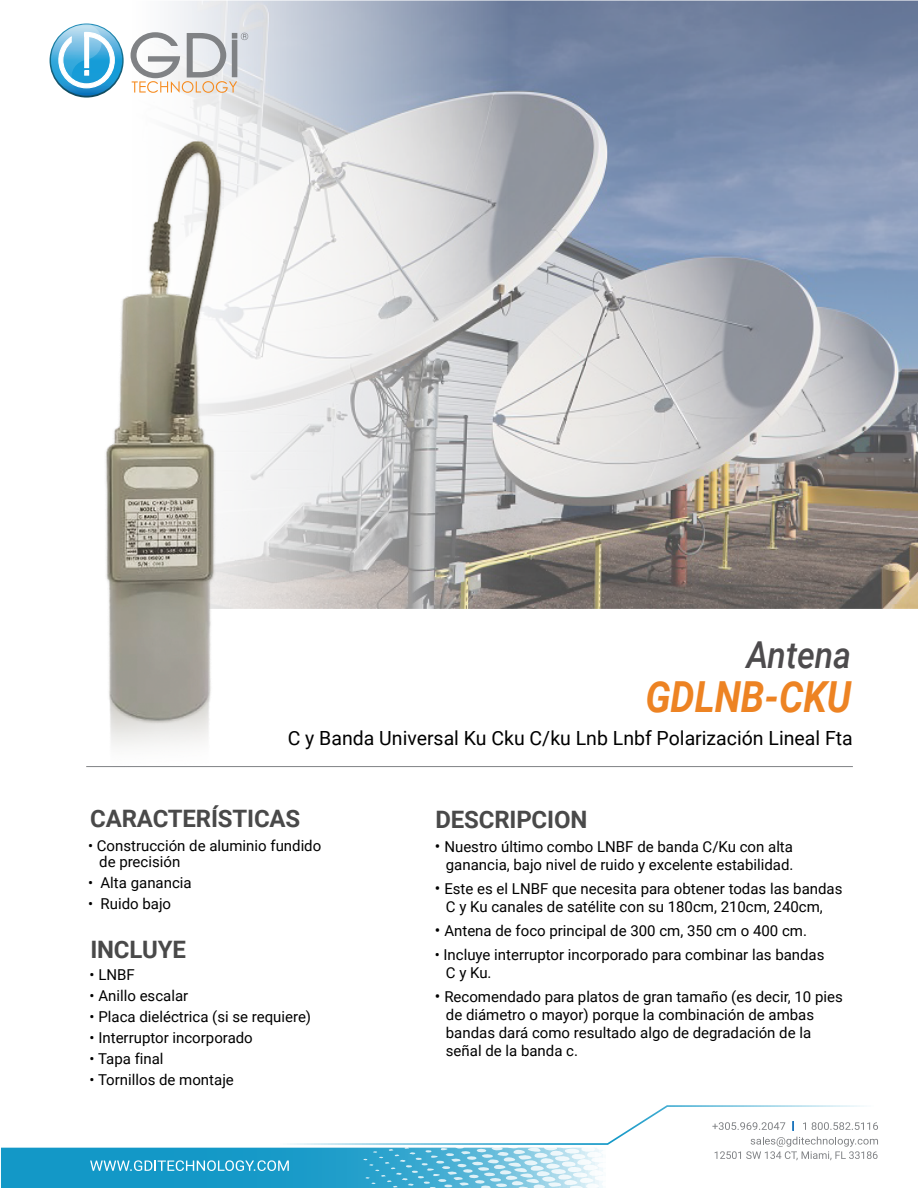
<style>
.page{position:relative;width:918px;height:1188px;background:#fff}
.page>*{position:absolute;margin:0;border:0;box-sizing:border-box;transform-origin:0 0}
.t1{font:italic 700 42.9px "Roboto";color:#ed8323;scale:.89 1}
.t2{font:italic 500 37.2px "Roboto";color:#4d4b4d;scale:.91 1}
.t3{font:700 24px "Roboto";letter-spacing:-.005em;color:#494949}
.t4{font:19.5px "Roboto";color:#000}
.t5{font:15px/18px "Roboto";color:#000}
.s1{font-size:16.5px}
</style>
<div class="page">
<svg style="left:1px;top:1171px;width:362px;height:17px;background:#1699c7"></svg>
<svg style="left:363px;top:1171px;width:240px;height:17px;background:#86cae2"></svg>
<svg style="left:1px;top:1105px;width:877px;height:66px"></svg>
<hr style="left:86px;top:766px;width:767px;height:1px;background:#808285">
<img style="left:508px;top:1px;width:410px;height:608px">
<svg style="left:49px;top:0;width:459px;height:609px"></svg>
<svg style="left:130px;top:31px;width:118px;height:62px"></svg>
<svg style="left:50px;top:23px;width:74px;height:75px"></svg>
<svg style="left:51px;top:25px;width:71px;height:71px"></svg>
<svg style="left:51px;top:25px;width:64px;height:71px"></svg>
<img style="left:105px;top:139px;width:118px;height:629px">
<h2 class="t2" style="left:746px;top:629px;width:117px">Antena</h2>
<h1 class="t1" style="left:645px;top:667px;width:233px">GDLNB-CKU</h1>
<h3 class="t4" style="left:288px;top:725px;width:567px">C y Banda Universal Ku Cku C/ku Lnb Lnbf Polarización Lineal Fta</h3>
<h3 class="t3" style="left:90px;top:802px;width:211px">CARACTERÍSTICAS</h3>
<p class="t5" style="left:99px;top:837px;width:224px;line-height:16.5px;text-indent:-11px">• Construcción de aluminio fundido de precisión</p>
<p class="t5" style="left:88px;top:873px;width:105px">• Alta ganancia</p>
<p class="t5" style="left:88px;top:894px;width:85px">• Ruido bajo</p>
<h3 class="t3" style="left:90px;top:932px;width:97px">INCLUYE</h3>
<p class="t5" style="left:90px;top:965px;width:47px">• LNBF</p>
<p class="t5" style="left:90px;top:986px;width:100px">• Anillo escalar</p>
<p class="t5" style="left:90px;top:1007px;width:223px">• Placa dieléctrica (si se requiere)</p>
<p class="t5" style="left:90px;top:1028px;width:165px">• Interruptor incorporado</p>
<p class="t5" style="left:90px;top:1049px;width:75px">• Tapa final</p>
<p class="t5" style="left:90px;top:1070px;width:146px">• Tornillos de montaje</p>
<h3 class="t3" style="left:435px;top:802px;width:153px">DESCRIPCION</h3>
<p class="t5" style="left:435px;top:837px;width:360px;text-align:right"><span class="s1">•</span> Nuestro último combo LNBF de banda C/Ku con alta ganancia, bajo nivel de ruido y excelente estabilidad.</p>
<p class="t5" style="left:435px;top:879px;width:409px;text-align:center"><span class="s1">•</span> Este es el LNBF que necesita para obtener todas las bandas<br>C y Ku canales de satélite con su 180cm, 210cm, 240cm,</p>
<p class="t5" style="left:435px;top:921px;width:374px"><span class="s1">•</span> Antena de foco principal de 300 cm, 350 cm o 400 cm.</p>
<p class="t5" style="left:446px;top:945px;width:380px;text-indent:-11px">• Incluye interruptor incorporado para combinar las bandas<br>C y Ku.</p>
<p class="t5" style="left:446px;top:987px;width:398px;text-indent:-11px"><span class="s1">•</span> Recomendado para platos de gran tamaño (es decir, 10 pies de diámetro o mayor) porque la combinación de ambas bandas dará como resultado algo de degradación de la señal de la banda c.</p>
</div>
